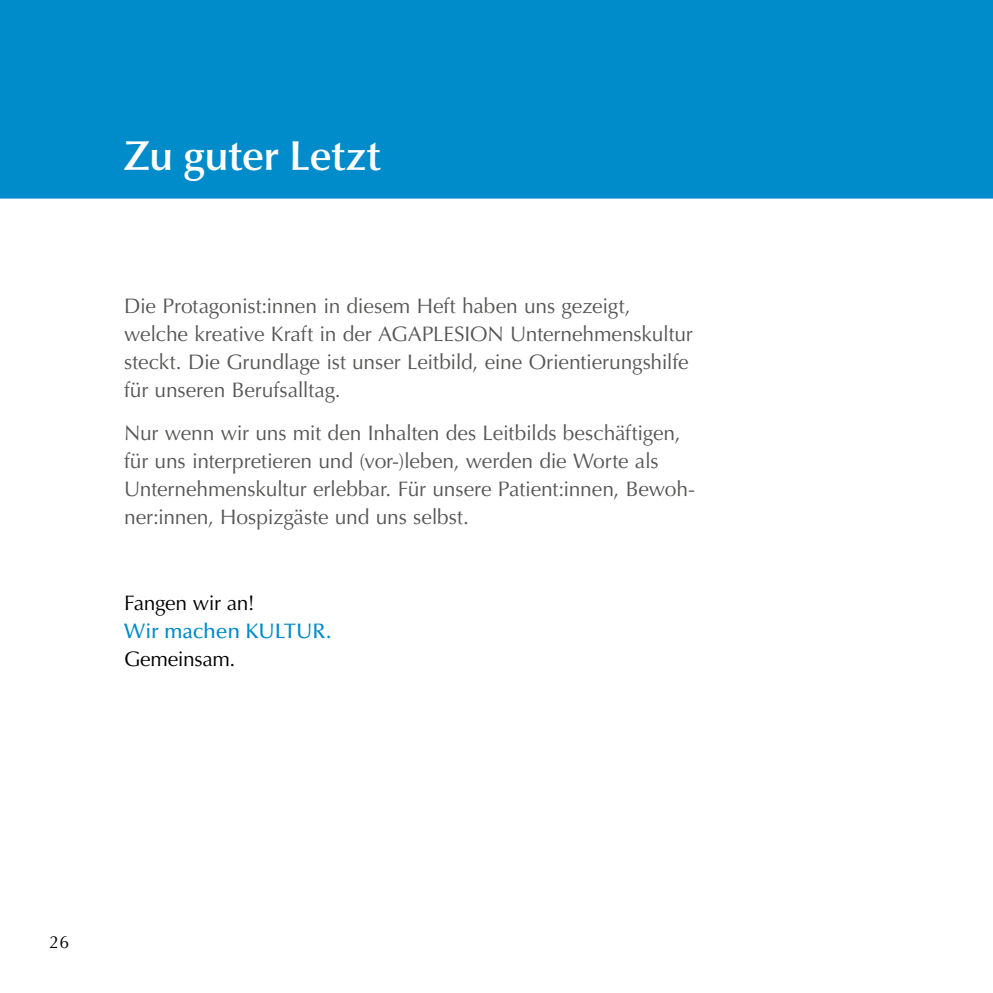
<style>
.page{position:relative;width:993px;height:993px;background:#fff}
.page>*{position:absolute;margin:0;border:0;box-sizing:border-box;transform-origin:0 0}
.t1{font:600 42px "Optima LT Pro";letter-spacing:-.015em;color:#fff}
.t2{font:21px/28px "Optima LT Pro";letter-spacing:-.005em;color:#575756}
.t3{font:21px "Optima LT Pro";letter-spacing:-.02em;color:#000}
.t4{font:500 21px "Optima LT Pro";letter-spacing:-.01em;color:#008bcb}
.t5{font:17.5px "Optima LT Pro";color:#000}
</style>
<div class="page">
<div style="left:0;top:0;width:992px;height:198px;background:#008bcb"></div>
<h1 class="t1" style="left:124px;top:129px;width:258px">Zu guter Letzt</h1>
<p class="t2" style="left:124px;top:292px;width:570px">Die Protagonist:innen in diesem Heft haben uns gezeigt, welche kreative Kraft in der AGAPLESION Unternehmenskultur steckt. Die Grundlage ist unser Leitbild, eine Orientierungshilfe für unseren Berufsalltag.</p>
<p class="t2" style="left:124px;top:419px;width:572px">Nur wenn wir uns mit den Inhalten des Leitbilds beschäftigen, für uns interpretieren und (vor-)leben, werden die Worte als Unternehmenskultur erlebbar. Für unsere Patient:innen, Bewoh&shy;ner:innen, Hospizgäste und uns selbst.</p>
<p class="t3" style="left:124px;top:589px;width:132px">Fangen wir an!</p>
<p class="t4" style="left:124px;top:617px;width:209px">Wir machen KULTUR.</p>
<p class="t3" style="left:124px;top:645px;width:113px">Gemeinsam.</p>
<p class="t5" style="left:50px;top:930px;width:21px">26</p>
</div>
